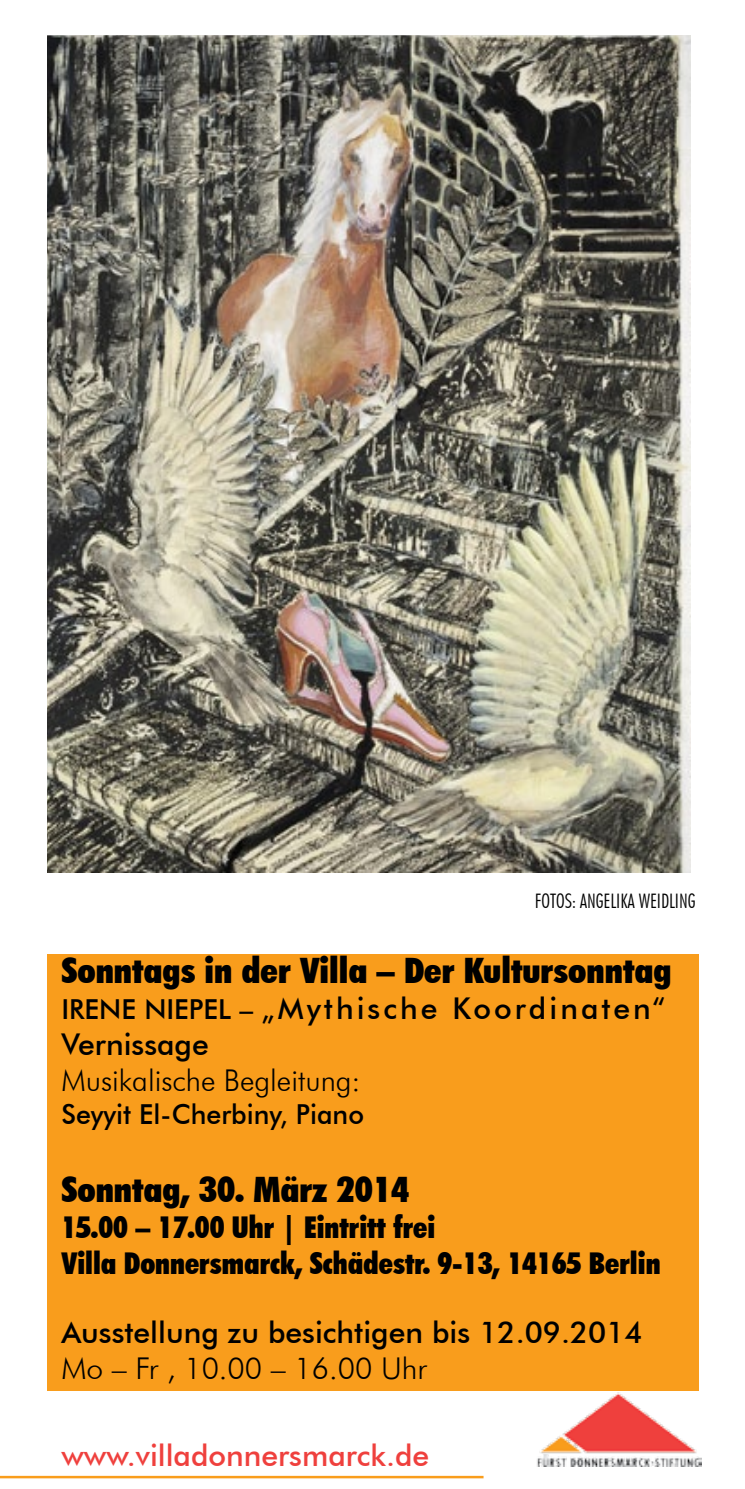
<style>
.page{position:relative;width:745px;height:1489px;background:#fff}
.page>*{position:absolute;margin:0;border:0;box-sizing:border-box;transform-origin:0 0}
.t1{font:900 condensed 35px "Futura BT";color:#000;scale:1.05 1}
.t2{font:900 condensed 30px/36px "Futura BT";color:#000}
.t3{font:500 30px/36px "Futura BT";letter-spacing:.1em;color:#000}
.t4{font:300 30px "Futura BT";color:#000}
.t5{font:500 30px "Futura BT";color:#000}
.t6{font:500 30px "Futura BT";color:#ef403d}
.t7{font:500 27.5px "Futura BT";color:#000}
.t8{font:300 condensed 20px "Futura BT";color:#000}
.s1{font-size:27.5px}
</style>
<div class="page">
<div style="left:47px;top:954px;width:651px;height:436px;background:#f99d1c"></div>
<hr style="left:0;top:1475px;width:483px;height:3px;background:#f99d1c">
<img style="left:536px;top:1390px;width:165px;height:76px">
<img style="left:47px;top:35px;width:642px;height:837px">
<p class="t8" style="left:534px;top:889px;width:162px">FOTOS: ANGELIKA WEIDLING</p>
<p class="t1" style="left:61px;top:949px;width:582px">Sonntags in der Villa – Der Kultursonntag</p>
<p class="t3" style="left:61px;top:989px;width:605px"><span class="s1">Irene Niepel –</span> „Mythische Koordinaten“<br>Vernissage</p>
<p class="t4" style="left:61px;top:1061px;width:300px">Musikalische Begleitung:</p>
<p class="t7" style="left:61px;top:1097px;width:304px">Seyyit El-Cherbiny, Piano</p>
<p class="t1" style="left:61px;top:1168px;width:333px">Sonntag, 30. März 2014</p>
<p class="t2" style="left:61px;top:1208px;width:600px">15.00 – 17.00 Uhr | Eintritt frei<br>Villa Donnersmarck, Schädestr. 9-13, 14165 Berlin</p>
<p class="t5" style="left:61px;top:1313px;width:582px">Ausstellung zu besichtigen bis 12.09.2014</p>
<p class="t4" style="left:61px;top:1349px;width:367px">Mo – Fr , 10.00 – 16.00 Uhr</p>
<p class="t6" style="left:61px;top:1436px;width:369px">www.villadonnersmarck.de</p>
</div>
